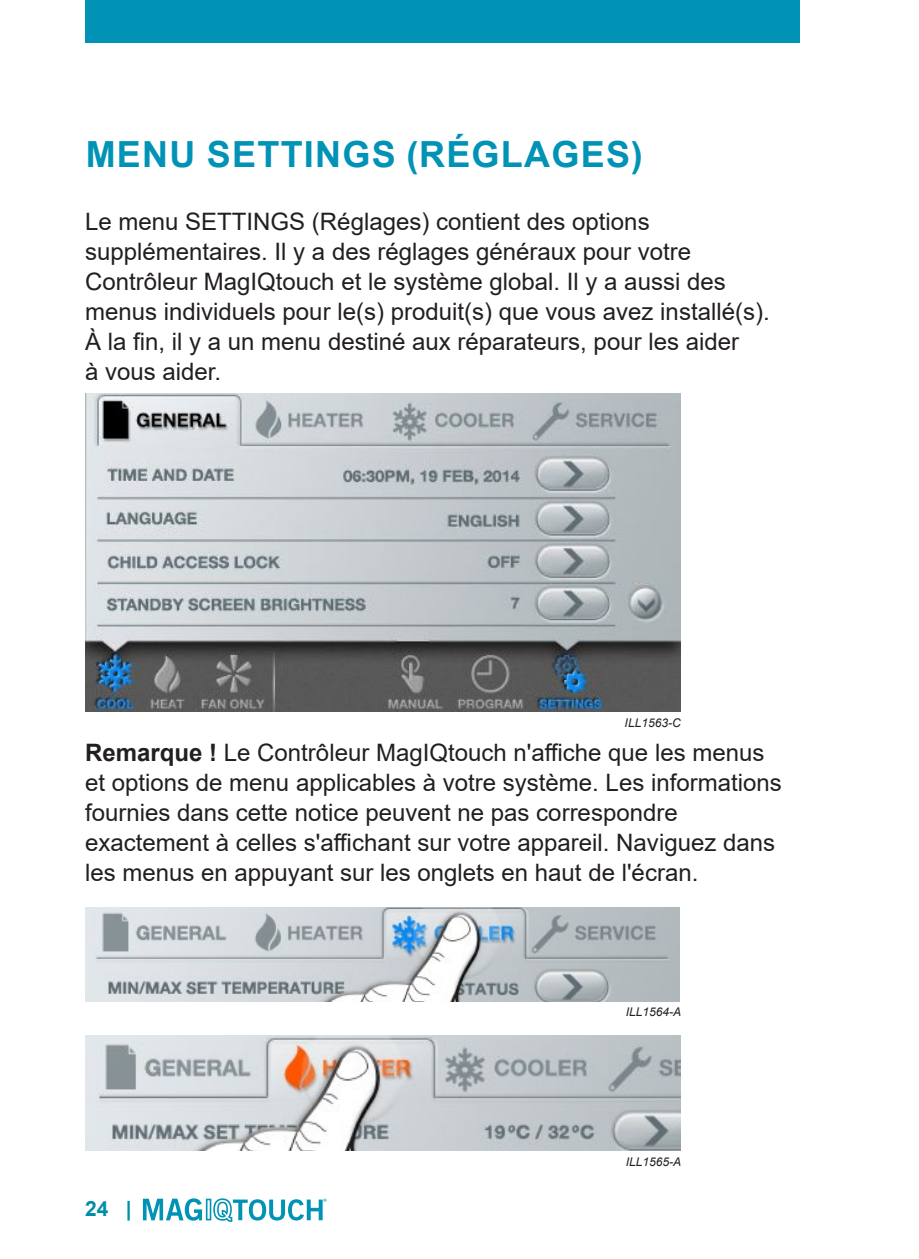
<style>
.page{position:relative;width:919px;height:1259px;background:#fff}
.page>*{position:absolute;margin:0;border:0;box-sizing:border-box;transform-origin:0 0}
.Page_heading{font:700 36px "Arial";letter-spacing:.035em;color:#0093b5}
.Body{font:24px/30px "Arial";color:#231f20}
.t1{font:700 21px "Arial";color:#008da8}
.Illustration_nr{font:italic 12px "Arial";color:#231f20}
.s1{font-weight:700}
</style>
<div class="page">
<div style="left:85px;top:0;width:714px;height:43px;background:#0093b5"></div>
<svg style="left:143px;top:1198px;width:183px;height:24px"></svg>
<img style="left:85px;top:394px;width:595px;height:318px">
<img style="left:85px;top:907px;width:594px;height:94px">
<img style="left:85px;top:1035px;width:595px;height:115px">
<p class="Page_heading" style="left:86px;top:129px;width:558px">MENU SETTINGS (RÉGLAGES)</p>
<p class="Body" style="left:85px;top:206px;width:686px">Le menu SETTINGS (Réglages) contient des options supplémentaires. Il y a des réglages généraux pour votre Contrôleur MagIQtouch et le système global. Il y a aussi des menus individuels pour le(s) produit(s) que vous avez installé(s).<br>À la fin, il y a un menu destiné aux réparateurs, pour les aider<br>à vous aider.</p>
<p class="Illustration_nr" style="left:624px;top:715px;width:58px">ILL1563-C</p>
<p class="Body" style="left:85px;top:737px;width:698px"><span class="s1">Remarque !</span> Le Contrôleur MagIQtouch n'affiche que les menus et options de menu applicables à votre système. Les informations fournies dans cette notice peuvent ne pas correspondre exactement à celles s'affichant sur votre appareil. Naviguez dans les menus en appuyant sur les onglets en haut de l'écran.</p>
<p class="Illustration_nr" style="left:625px;top:1004px;width:57px">ILL1564-A</p>
<p class="t1" style="left:85px;top:1194px;width:48px">24 |</p>
<p class="Illustration_nr" style="left:625px;top:1153px;width:57px">ILL1565-A</p>
</div>
